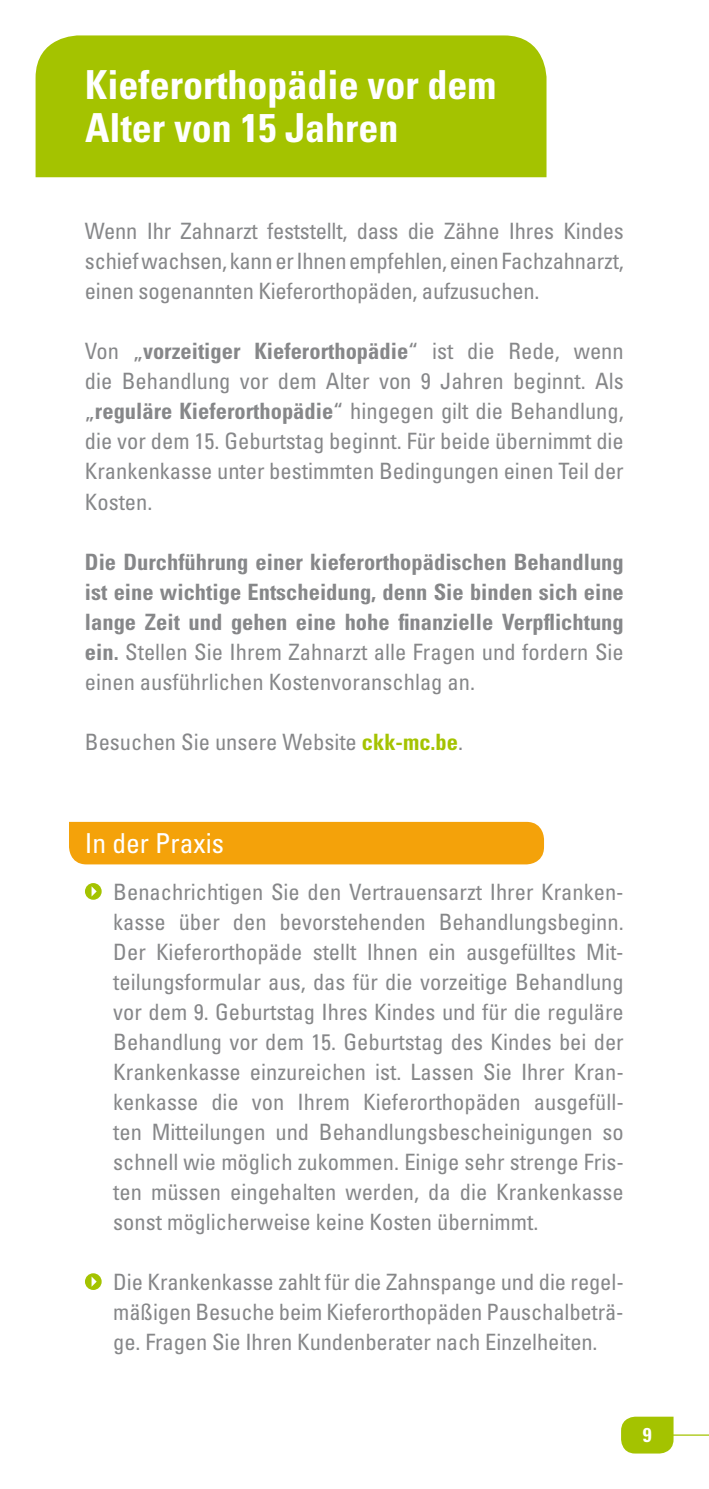
<style>
.page{position:relative;width:709px;height:1489px;background:#fff}
.page>*{position:absolute;margin:0;border:0;box-sizing:border-box;transform-origin:0 0}
.t1{font:700 condensed 40px/42.5px "Univers LT Std";color:#fff}
.t2{font:condensed 27.5px "Univers LT Std";color:#fff}
.t3{font:condensed 22.5px/30px "Univers LT Std";color:#868789;text-align:justify}
.t4{font:700 condensed 22.5px/30px "Univers LT Std";color:#868789;text-align:justify}
.t5{font:700 condensed 20px "Univers LT Std";color:#fff}
.s1{font-weight:700}
.s2{font-weight:400}
.s3{font-weight:700;color:#a4c300}
</style>
<div class="page">
<hr style="left:659px;top:1434px;width:50px;height:1px;background:#a4c300">
<svg style="left:621px;top:1416px;width:52px;height:37px;background:#aac712"></svg>
<svg style="left:85px;top:883px;width:17px;height:16px"></svg>
<svg style="left:92px;top:886px;width:5px;height:10px"></svg>
<svg style="left:85px;top:1273px;width:17px;height:16px"></svg>
<svg style="left:92px;top:1276px;width:5px;height:10px"></svg>
<div style="left:69px;top:821px;width:475px;height:43px;background:#f4a20a"></div>
<div style="left:36px;top:35px;width:510px;height:142px;background:#a4c300"></div>
<h1 class="t1" style="left:85px;top:64px;width:413px">Kieferorthopädie vor dem<br>Alter von 15 Jahren</h1>
<p class="t3" style="left:85px;top:216px;width:540px">Wenn Ihr Zahnarzt feststellt, dass die Zähne Ihres Kindes schief wachsen, kann er Ihnen empfehlen, einen Fachzahnarzt, einen sogenannten Kieferorthopäden, aufzusuchen.</p>
<p class="t3" style="left:85px;top:336px;width:540px">Von „<span class="s1">vorzeitiger Kieferorthopädie</span>“ ist die Rede, wenn die Behandlung vor dem Alter von 9 Jahren beginnt. Als „<span class="s1">reguläre Kieferorthopädie</span>“ hingegen gilt die Behandlung, die vor dem 15. Geburtstag beginnt. Für beide übernimmt die Krankenkasse unter bestimmten Bedingungen einen Teil der Kosten.</p>
<p class="t4" style="left:85px;top:546px;width:540px">Die Durchführung einer kieferorthopädischen Behandlung ist eine wichtige Entscheidung, denn Sie binden sich eine lange Zeit und gehen eine hohe finanzielle Verpflichtung ein. <span class="s2">Stellen Sie Ihrem Zahnarzt alle Fragen und fordern Sie einen ausführlichen Kostenvoranschlag an.</span></p>
<p class="t3" style="left:85px;top:726px;width:379px">Besuchen Sie unsere Website <span class="s3">ckk-mc.be</span>.</p>
<p class="t2" style="left:85px;top:825px;width:140px">In der Praxis</p>
<p class="t3" style="left:113px;top:876px;width:512px">Benachrichtigen Sie den Vertrauensarzt Ihrer Kranken&shy;kasse über den bevorstehenden Behandlungsbeginn.<br>Der Kieferorthopäde stellt Ihnen ein ausgefülltes Mit&shy;teilungsformular aus, das für die vorzeitige Behandlung vor dem 9. Geburtstag Ihres Kindes und für die reguläre Behandlung vor dem 15. Geburtstag des Kindes bei der Krankenkasse einzureichen ist. Lassen Sie Ihrer Kran&shy;kenkasse die von Ihrem Kieferorthopäden ausgefüll&shy;ten Mitteilungen und Behandlungsbescheinigungen so schnell wie möglich zukommen. Einige sehr strenge Fris&shy;ten müssen eingehalten werden, da die Krankenkasse sonst möglicherweise keine Kosten übernimmt.</p>
<p class="t3" style="left:113px;top:1266px;width:512px">Die Krankenkasse zahlt für die Zahnspange und die regel&shy;mäßigen Besuche beim Kieferorthopäden Pauschalbeträ&shy;ge. Fragen Sie Ihren Kundenberater nach Einzelheiten.</p>
<p class="t5" style="left:643px;top:1422px;width:10px">9</p>
</div>
